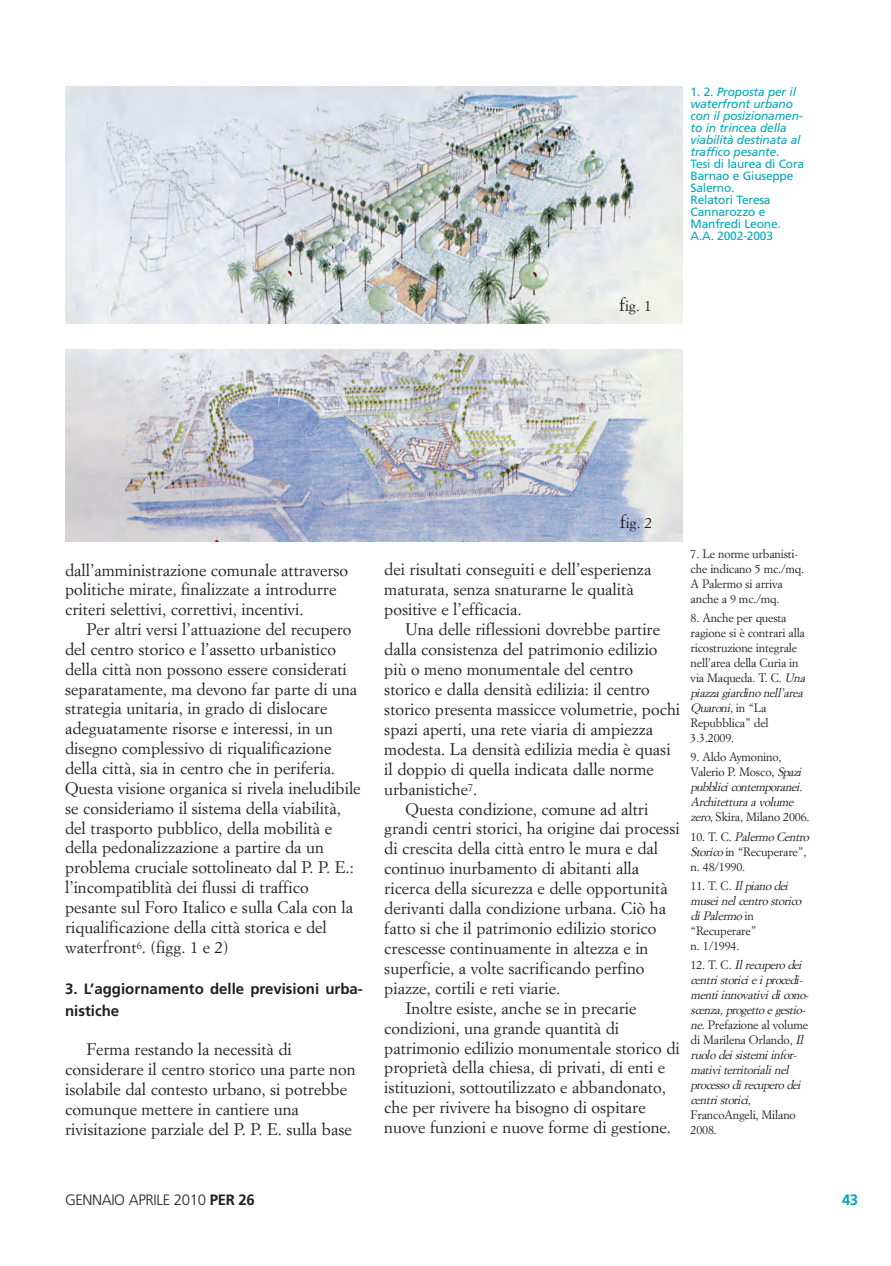
<style>
.page{position:relative;width:891px;height:1266px;background:#fff}
.page>*{position:absolute;margin:0;border:0;box-sizing:border-box;transform-origin:0 0}
.t1{font:16.5px/19.8px "Simoncini Garamond";color:#231f20}
.t2{font:700 15px/21.6px "Frutiger";color:#231f20}
.t3{font:300 15px "Frutiger";letter-spacing:-.03em;color:#231f20}
.t4{font:15px "Simoncini Garamond";color:#231f20}
.t5{font:700 15px "Frutiger";color:#01a7bb}
.t6{font:italic 12px/15px "Simoncini Garamond";color:#231f20}
.t7{font:12px/15px "Simoncini Garamond";letter-spacing:-.015em;color:#231f20}
.t8{font:12px/12px "Frutiger";letter-spacing:-.015em;color:#01a7bb}
.s1{font-size:18px}
.s2{font-style:italic}
.s3{font-style:normal}
.s4{font-weight:700}
</style>
<div class="page">
<img style="left:65px;top:87px;width:617px;height:236px">
<img style="left:65px;top:350px;width:617px;height:192px">
<p class="t4" style="left:619px;top:299px;width:34px"><span class="s1">f</span>ig. 1</p>
<p class="t8" style="left:690px;top:86px;width:115px">1. 2. <span class="s2">Proposta per il waterfront urbano con il posizionamen&shy;to in trincea della viabilità destinata al traffico pesante</span>.<br>Tesi di laurea di Cora<br>Barnao e Giuseppe<br>Salerno.<br>Relatori Teresa<br>Cannarozzo e<br>Manfredi Leone.<br>A.A. 2002-2003</p>
<p class="t1" style="left:65px;top:561px;width:284px">dall’amministrazione comunale attraverso politiche mirate, finalizzate a introdurre criteri selettivi, correttivi, incentivi.</p>
<p class="t1" style="left:65px;top:621px;width:297px;text-indent:21px">Per altri versi l’attuazione del recupero del centro storico e l’assetto urbanistico della città non possono essere considerati separatamente, ma devono far parte di una strategia unitaria, in grado di dislocare adeguatamente risorse e interessi, in un disegno complessivo di riqualificazione della città, sia in centro che in periferia.<br>Questa visione organica si rivela ineludibile se consideriamo il sistema della viabilità, del trasporto pubblico, della mobilità e della pedonalizzazione a partire da un problema cruciale sottolineato dal P. P. E.: l’incompatiblità dei flussi di traffico pesante sul Foro Italico e sulla Cala con la riqualificazione della città storica e del waterfront<sup>6</sup>. (figg. 1 e 2)</p>
<p class="t2" style="left:65px;top:979px;width:299px">3. L’aggiornamento delle previsioni urba&shy;nistiche</p>
<p class="t1" style="left:65px;top:1041px;width:292px;text-indent:21px">Ferma restando la necessità di considerare il centro storico una parte non isolabile dal contesto urbano, si potrebbe comunque mettere in cantiere una rivisitazione parziale del P. P. E. sulla base</p>
<p class="t4" style="left:620px;top:517px;width:34px"><span class="s1">f</span>ig. 2</p>
<p class="t1" style="left:384px;top:561px;width:268px">dei risultati conseguiti e dell’esperienza maturata, senza snaturarne le qualità positive e l’efficacia.</p>
<p class="t1" style="left:405px;top:621px;width:256px">Una delle riflessioni dovrebbe partire</p>
<p class="t1" style="left:384px;top:641px;width:275px">dalla consistenza del patrimonio edilizio</p>
<p class="t1" style="left:384px;top:661px;width:250px">più o meno monumentale del centro</p>
<p class="t1" style="left:384px;top:680px;width:267px">storico e dalla densità edilizia: il centro</p>
<p class="t1" style="left:384px;top:700px;width:297px">storico presenta massicce volumetrie, pochi</p>
<p class="t1" style="left:384px;top:720px;width:270px">spazi aperti, una rete viaria di ampiezza</p>
<p class="t1" style="left:384px;top:740px;width:288px">modesta. La densità edilizia media è quasi</p>
<p class="t1" style="left:384px;top:760px;width:271px">il doppio di quella indicata dalle norme</p>
<p class="t1" style="left:384px;top:780px;width:95px">urbanistiche<sup>7</sup>.</p>
<p class="t1" style="left:405px;top:800px;width:244px">Questa condizione, comune ad altri</p>
<p class="t1" style="left:384px;top:820px;width:297px">grandi centri storici, ha origine dai processi</p>
<p class="t1" style="left:384px;top:840px;width:275px">di crescita della città entro le mura e dal</p>
<p class="t1" style="left:384px;top:860px;width:256px">continuo inurbamento di abitanti alla</p>
<p class="t1" style="left:384px;top:880px;width:285px">ricerca della sicurezza e delle opportunità</p>
<p class="t1" style="left:384px;top:900px;width:283px">derivanti dalla condizione urbana. Ciò ha</p>
<p class="t1" style="left:384px;top:919px;width:274px">fatto si che il patrimonio edilizio storico</p>
<p class="t1" style="left:384px;top:939px;width:266px">crescesse continuamente in altezza e in</p>
<p class="t1" style="left:384px;top:959px;width:262px">superficie, a volte sacrificando perfino</p>
<p class="t1" style="left:384px;top:979px;width:177px">piazze, cortili e reti viarie.</p>
<p class="t1" style="left:405px;top:999px;width:232px">Inoltre esiste, anche se in precarie</p>
<p class="t1" style="left:384px;top:1019px;width:236px">condizioni, una grande quantità di</p>
<p class="t1" style="left:384px;top:1039px;width:297px">patrimonio edilizio monumentale storico di</p>
<p class="t1" style="left:384px;top:1059px;width:282px">proprietà della chiesa, di privati, di enti e</p>
<p class="t1" style="left:384px;top:1079px;width:283px">istituzioni, sottoutilizzato e abbandonato,</p>
<p class="t1" style="left:384px;top:1099px;width:263px">che per rivivere ha bisogno di ospitare</p>
<p class="t1" style="left:384px;top:1119px;width:288px">nuove funzioni e nuove forme di gestione.</p>
<p class="t7" style="left:690px;top:547px;width:115px">7. Le norme urbanisti&shy;che indicano 5 mc./mq.<br>A Palermo si arriva anche a 9 mc./mq.</p>
<p class="t7" style="left:690px;top:611px;width:118px">8. Anche per questa ragione si è contrari alla ricostruzione integrale nell’area della Curia in via Maqueda. T. C. <span class="s2">Una piazza giardinonell’area<br>Quaroni</span>, i n “ L a<br>Repubblica” del<br>3.3.2009.</p>
<p class="t6" style="left:690px;top:751px;width:120px"><span class="s3">9. Aldo Aymonino,<br>Valerio P. Mosco,</span> Spazi pubblicicontemporanei.<br>Architettura a volume zero<span class="s3">, Skira, Milano 2006.</span></p>
<p class="t7" style="left:690px;top:830px;width:123px">1 0 . T. C . <span class="s2">PalermoCentro<br>Storico</span>in “Recuperare”, n. 48/1990.</p>
<p class="t6" style="left:690px;top:879px;width:115px"><span class="s3">1 1 . T. C .</span> Ilpianodei museinelcentrostorico diPalermo <span class="s3">i n “Recuperare”<br>n. 1/1994.</span></p>
<p class="t6" style="left:690px;top:958px;width:122px"><span class="s3">1 2 . T. C .</span> Ilrecuperodei centristoricieiprocedi&shy;mentiinnovatividicono&shy;scenza,progettoegestio&shy;ne.<span class="s3">Prefazione al volume di Marilena Orlando,</span> Il ruolodeisistemiinfor&shy;mativiterritorialinel processodirecuperodei centristorici,</p>
<p class="t7" style="left:690px;top:1108px;width:107px">FrancoAngeli, Milano<br>2008.</p>
<p class="t3" style="left:65px;top:1194px;width:191px">GENNAIO APRILE 2010 <span class="s4">PER 26</span></p>
<p class="t5" style="left:841px;top:1193px;width:18px">43</p>
</div>
